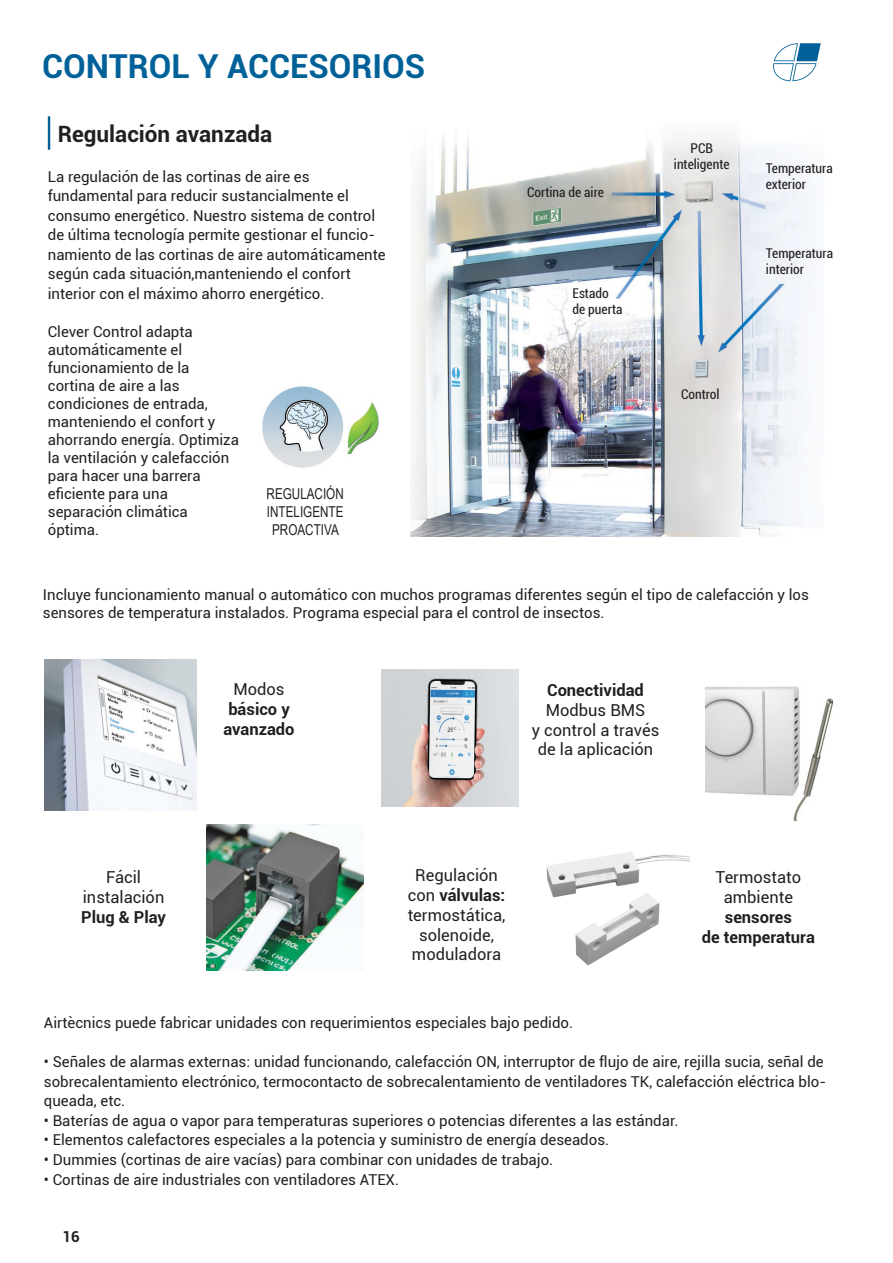
<style>
.page{position:relative;width:893px;height:1263px;background:#fff}
.page>*{position:absolute;margin:0;border:0;box-sizing:border-box;transform-origin:0 0}
.t1{font:700 33px "Roboto";color:#006198}
.t2{font:700 22.5px "Roboto";color:#231f20}
.t3{font:16.5px/19.8px "Roboto";color:#231f20;text-align:center}
.t4{font:700 16.5px/19.8px "Roboto";color:#231f20}
.t5{font:15px/18px "Roboto";color:#231f20}
.t6{font:15px/18px "Arial Narrow";color:#231f20;text-align:center;scale:.95 1}
.t7{font:700 15px "Roboto";color:#231f20}
.t8{font:condensed 13.5px/16.2px "Roboto";color:#231f20}
.s1{font-weight:700}
</style>
<div class="page">
<svg style="left:773px;top:43px;width:48px;height:38px"></svg>
<img style="left:411px;top:132px;width:399px;height:405px">
<img style="left:262px;top:386px;width:117px;height:82px">
<img style="left:44px;top:660px;width:152px;height:150px">
<img style="left:382px;top:669px;width:137px;height:137px">
<img style="left:546px;top:852px;width:144px;height:114px">
<img style="left:206px;top:824px;width:157px;height:147px">
<img style="left:706px;top:686px;width:128px;height:134px">
<hr style="left:48px;top:116px;width:2px;height:34px;background:#006198">
<h1 class="t1" style="left:42px;top:43px;width:384px">CONTROL Y ACCESORIOS</h1>
<h2 class="t2" style="left:58px;top:118px;width:216px">Regulación avanzada</h2>
<p class="t5" style="left:48px;top:166px;width:339px;line-height:19.5px">La regulación de las cortinas de aire es fundamental para reducir sustancialmente el consumo energético. Nuestro sistema de control de última tecnología permite gestionar el funcio&shy;namiento de las cortinas de aire automáticamente según cada situación,manteniendo el confort interior con el máximo ahorro energético.</p>
<p class="t5" style="left:48px;top:322px;width:193px">Clever Control adapta automáticamente el funcionamiento de la cortina de aire a las condiciones de entrada, manteniendo el confort y ahorrando energía. Optimiza la ventilación y calefacción para hacer una barrera eficiente para una separación climática óptima.</p>
<p class="t6" style="left:267px;top:484px;width:83px">REGULACIÓN<br>INTELIGENTE<br>PROACTIVA</p>
<p class="t8" style="left:527px;top:183px;width:78px">Cortina de aire</p>
<p class="t8" style="left:572px;top:285px;width:51px">Estado de puerta</p>
<p class="t8" style="left:674px;top:140px;width:57px;text-align:center">PCB inteligente</p>
<p class="t8" style="left:766px;top:160px;width:69px">Temperatura exterior</p>
<p class="t8" style="left:766px;top:245px;width:69px">Temperatura interior</p>
<p class="t8" style="left:681px;top:386px;width:40px">Control</p>
<p class="t5" style="left:43px;top:585px;width:767px">Incluye funcionamiento manual o automático con muchos programas diferentes según el tipo de calefacción y los sensores de temperatura instalados. Programa especial para el control de insectos.</p>
<p class="t3" style="left:83px;top:867px;width:83px">Fácil instalación</p>
<p class="t4" style="left:81px;top:906px;width:86px">Plug &amp; Play</p>
<p class="t3" style="left:233px;top:679px;width:53px">Modos</p>
<p class="t4" style="left:223px;top:698px;width:73px">básico y avanzado</p>
<p class="t4" style="left:547px;top:679px;width:98px">Conectividad</p>
<p class="t3" style="left:532px;top:699px;width:129px">Modbus BMS<br>y control a través de la aplicación</p>
<p class="t3" style="left:408px;top:865px;width:99px">Regulación con <span class="s1">válvulas: </span>termostática, solenoide, moduladora</p>
<p class="t3" style="left:716px;top:867px;width:87px">Termostato ambiente</p>
<p class="t4" style="left:702px;top:906px;width:115px;text-align:center">sensores<br>de temperatura</p>
<p class="t5" style="left:44px;top:1013px;width:531px">Airtècnics puede fabricar unidades con requerimientos especiales bajo pedido.</p>
<p class="t5" style="left:44px;top:1052px;width:784px;line-height:19.5px">• Señales de alarmas externas: unidad funcionando, calefacción ON, interruptor de flujo de aire, rejilla sucia, señal de sobrecalentamiento electrónico, termocontacto de sobrecalentamiento de ventiladores TK, calefacción eléctrica blo&shy;queada, etc.</p>
<p class="t5" style="left:44px;top:1111px;width:636px">• Baterías de agua o vapor para temperaturas superiores o potencias diferentes a las estándar.</p>
<p class="t5" style="left:44px;top:1130px;width:567px">• Elementos calefactores especiales a la potencia y suministro de energía deseados.</p>
<p class="t5" style="left:44px;top:1150px;width:511px">• Dummies (cortinas de aire vacías) para combinar con unidades de trabajo.</p>
<p class="t5" style="left:44px;top:1170px;width:357px">• Cortinas de aire industriales con ventiladores ATEX.</p>
<p class="t7" style="left:63px;top:1226px;width:19px">16</p>
</div>
